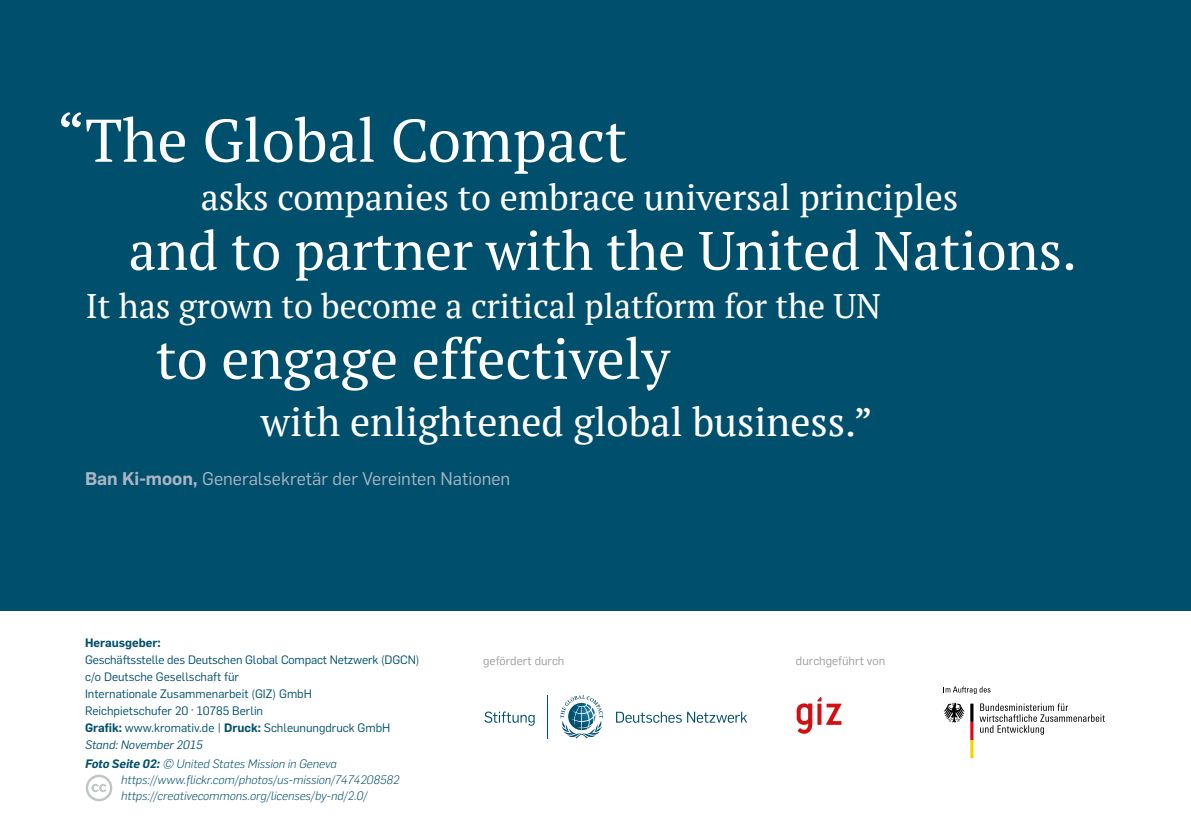
<style>
.page{position:relative;width:1191px;height:840px;background:#fff}
.page>*{position:absolute;margin:0;border:0;box-sizing:border-box;transform-origin:0 0}
.t1{font:60px "PT Serif";color:#fff}
.t2{font:56px "PT Serif";color:#fff}
.t3{font:54px "PT Serif";color:#fff}
.t4{font:40px "PT Serif";color:#fff}
.t5{font:36px "PT Serif";color:#fff}
.t6{font:34px "PT Serif";color:#fff}
.t7{font:18px "Flama";color:#aab5c4}
.t8{font:12px/17px "Flama";color:#004f6c}
.t9{font:italic 300 12px/16px "Flama";color:#004f6c}
.t10{font:12px "Flama";color:#9d9d9c}
.t11{font:600 12px "Flama";color:#004f6c}
.s1{font-weight:600}
.s2{font-style:italic}
</style>
<div class="page">
<div style="left:0;top:0;width:1191px;height:609px;background:#004f6c"></div>
<svg style="left:943px;top:702px;width:21px;height:20px"></svg>
<svg style="left:970px;top:703px;width:3px;height:54px"></svg>
<svg style="left:979px;top:703px;width:125px;height:31px"></svg>
<svg style="left:943px;top:686px;width:47px;height:7px"></svg>
<svg style="left:796px;top:697px;width:45px;height:36px"></svg>
<svg style="left:560px;top:695px;width:43px;height:43px"></svg>
<svg style="left:616px;top:711px;width:131px;height:11px"></svg>
<svg style="left:484px;top:711px;width:50px;height:14px"></svg>
<hr style="left:547px;top:694px;width:1px;height:44px;background:#004f6c">
<svg style="left:86px;top:774px;width:26px;height:26px"></svg>
<h1 class="t1" style="left:57px;top:101px;width:572px">“The Global Compact</h1>
<h3 class="t5" style="left:201px;top:173px;width:759px">asks companies to embrace universal principles</h3>
<h3 class="t3" style="left:129px;top:215px;width:949px">and to partner with the United Nations.</h3>
<h3 class="t6" style="left:86px;top:283px;width:797px">It has grown to become a critical platform for the UN</h3>
<h2 class="t2" style="left:156px;top:322px;width:515px">to engage effectively</h2>
<h3 class="t4" style="left:261px;top:395px;width:613px">with enlightened global business.”</h3>
<h3 class="t7" style="left:85px;top:466px;width:427px"><span class="s1">Ban Ki-moon,</span> Generalsekretär der Vereinten Nationen</h3>
<p class="t11" style="left:85px;top:633px;width:77px">Herausgeber:</p>
<p class="t8" style="left:85px;top:650px;width:336px">Geschäftsstelle des Deutschen Global Compact Netzwerk (DGCN) c/o Deutsche Gesellschaft für<br>Internationale Zusammenarbeit (GIZ) GmbH<br>Reichpietschufer 20 · 10785 Berlin<br><span class="s1">Grafik:</span> www.kromativ.de | <span class="s1">Druck:</span> Schleunungdruck GmbH <span class="s2">Stand: November 2015</span></p>
<p class="t9" style="left:121px;top:754px;width:280px;text-indent:-36px"><span class="s1">Foto Seite 02:</span> © United States Mission in Geneva https://www.flickr.com/photos/us-mission/7474208582 https://creativecommons.org/licenses/by-nd/2.0/</p>
<p class="t10" style="left:483px;top:652px;width:83px">gefördert durch</p>
<p class="t10" style="left:796px;top:652px;width:91px">durchgeführt von</p>
</div>
